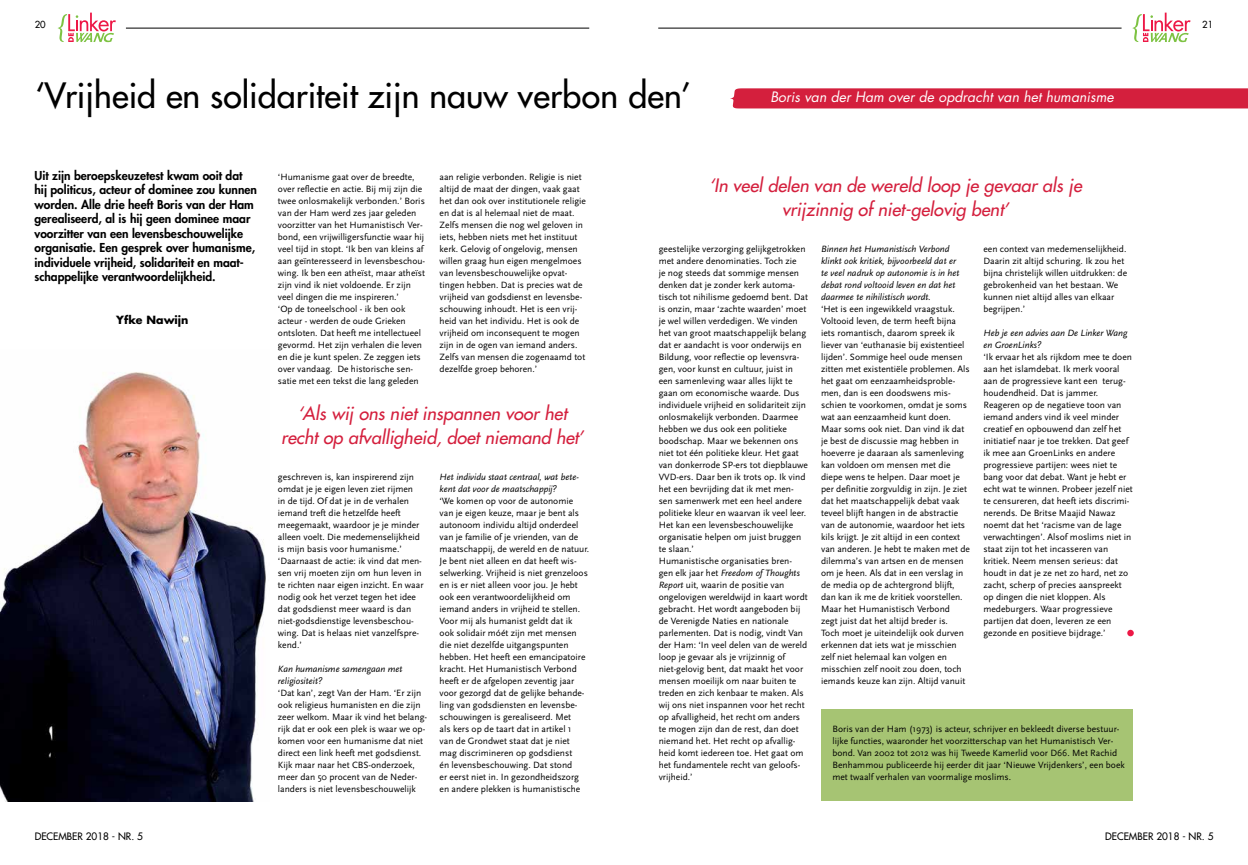
<style>
.page{position:relative;width:1248px;height:865px;background:#fff}
.page>*{position:absolute;margin:0;border:0;box-sizing:border-box;transform-origin:0 0}
.t1{font:500 34px "Futura Std";color:#000}
.t2{font:italic 500 18px/24px "Futura Std";color:#d41f3d;text-align:center}
.t3{font:italic 14px "Futura Std";color:#fff}
.t4{font:800 12px/14.4px "Futura Std";color:#000}
.t5{font:700 11px "Futura Std";color:#000}
.t6{font:500 10px "Futura Std";color:#000}
.t7{font:9.5px/12px "Scala Sans";color:#000}
.t8{font:italic 9.5px/12px "Scala Sans";color:#000}
.t9{font:500 9.5px "Futura Std";color:#000}
.s1{font-style:italic}
</style>
<div class="page">
<svg style="left:58px;top:13px;width:58px;height:29px"></svg>
<hr style="left:126px;top:28px;width:463px;height:1px;background:#000">
<svg style="left:1132px;top:13px;width:58px;height:29px"></svg>
<hr style="left:658px;top:28px;width:463px;height:1px;background:#000">
<div style="left:1127px;top:629px;width:6px;height:7px;background:#ed1846;border-radius:50%"></div>
<div style="left:730px;top:88px;width:517px;height:20px;background:#d41f3d"></div>
<div style="left:821px;top:709px;width:311px;height:92px;background:#a6c473"></div>
<img style="left:0;top:372px;width:266px;height:429px">
<p class="t9" style="left:35px;top:19px;width:12px">20</p>
<p class="t9" style="left:1202px;top:19px;width:12px">21</p>
<h1 class="t1" style="left:35px;top:74px;width:657px">‘Vrijheid en solidariteit zijn nauw verbon den’</h1>
<h3 class="t3" style="left:770px;top:88px;width:345px">Boris van der Ham over de opdracht van het humanisme</h3>
<p class="t4" style="left:34px;top:168px;width:224px">Uit zijn beroepskeuzetest kwam ooit dat hij politicus, acteur of dominee zou kunnen worden. Alle drie heeft Boris van der Ham gerealiseerd, al is hij geen dominee maar voorzitter van een levensbeschouwelijke organisatie. Een gesprek over humanisme, individuele vrijheid, solidariteit en maat&shy;schappelijke verantwoordelijkheid.</p>
<p class="t5" style="left:116px;top:313px;width:74px">Yfke Nawijn</p>
<p class="t7" style="left:278px;top:171px;width:149px">‘Humanisme gaat over de breedte, over reflectie en actie. Bij mij zijn die twee onlosmakelijk verbonden.’ Boris van der Ham werd zes jaar geleden voorzitter van het Humanistisch Ver&shy;bond, een vrijwilligersfunctie waar hij veel tijd in stopt. ‘Ik ben van kleins af aan geïnteresseerd in levensbeschou&shy;wing. Ik ben een atheïst, maar atheïst zijn vind ik niet voldoende. Er zijn veel dingen die me inspireren.’<br>‘Op de toneelschool - ik ben ook acteur - werden de oude Grieken ontsloten. Dat heeft me intellectueel gevormd. Het zijn verhalen die leven en die je kunt spelen. Ze zeggen iets over vandaag. De historische sen&shy;satie met een tekst die lang geleden</p>
<p class="t7" style="left:439px;top:171px;width:148px">aan religie verbonden. Religie is niet altijd de maat der dingen, vaak gaat het dan ook over institutionele religie en dat is al helemaal niet de maat.<br>Zelfs mensen die nog wel geloven in iets, hebben niets met het instituut kerk. Gelovig of ongelovig, mensen willen graag hun eigen mengelmoes van levensbeschouwelijke opvat&shy;tingen hebben. Dat is precies wat de vrijheid van godsdienst en levensbe&shy;schouwing inhoudt. Het is een vrij&shy;heid van het individu. Het is ook de vrijheid om inconsequent te mogen zijn in de ogen van iemand anders.<br>Zelfs van mensen die zogenaamd tot dezelfde groep behoren.’</p>
<h2 class="t2" style="left:281px;top:402px;width:304px">‘Als wij ons niet inspannen voor het recht op afvalligheid, doet niemand het’</h2>
<p class="t7" style="left:278px;top:471px;width:147px">geschreven is, kan inspirerend zijn omdat je je eigen leven ziet rijmen<br>in de tijd. Of dat je in de verhalen iemand treft die hetzelfde heeft meegemaakt, waardoor je je minder alleen voelt. Die medemenselijkheid is mijn basis voor humanisme.’ ‘Daarnaast de actie: ik vind dat men&shy;sen vrij moeten zijn om hun leven in te richten naar eigen inzicht. En waar nodig ook het verzet tegen het idee dat godsdienst meer waard is dan niet-godsdienstige levensbeschou&shy;wing. Dat is helaas niet vanzelfspre&shy;kend.’</p>
<p class="t8" style="left:278px;top:663px;width:126px">Kan humanisme samengaan met religiositeit?</p>
<p class="t7" style="left:278px;top:687px;width:151px">‘Dat kan’, zegt Van der Ham. ‘Er zijn ook religieus humanisten en die zijn zeer welkom. Maar ik vind het belang&shy;rijk dat er ook een plek is waar we op&shy;komen voor een humanisme dat niet direct een link heeft met godsdienst.<br>Kijk maar naar het CBS-onderzoek, meer dan 50 procent van de Neder&shy;landers is niet levensbeschouwelijk</p>
<p class="t8" style="left:439px;top:471px;width:141px">Het individu staat centraal, wat bete&shy;kent dat voor de maatschappij?</p>
<p class="t7" style="left:439px;top:495px;width:151px">‘We komen op voor de autonomie van je eigen keuze, maar je bent als autonoom individu altijd onderdeel van je familie of je vrienden, van de maatschappij, de wereld en de natuur.<br>Je bent niet alleen en dat heeft wis&shy;selwerking. Vrijheid is niet grenzeloos en is er niet alleen voor jou. Je hebt ook een verantwoordelijkheid om iemand anders in vrijheid te stellen.<br>Voor mij als humanist geldt dat ik<br>ook solidair móét zijn met mensen die niet dezelfde uitgangspunten hebben. Het heeft een emancipatoire kracht. Het Humanistisch Verbond heeft er de afgelopen zeventig jaar voor gezorgd dat de gelijke behande&shy;ling van godsdiensten en levensbe&shy;schouwingen is gerealiseerd. Met<br>als kers op de taart dat in artikel 1<br>van de Grondwet staat dat je niet mag discrimineren op godsdienst<br>én levensbeschouwing. Dat stond<br>er eerst niet in. In gezondheidszorg en andere plekken is humanistische</p>
<h2 class="t2" style="left:709px;top:174px;width:374px">‘In veel delen van de wereld loop je gevaar als je vrijzinnig of niet-gelovig bent’</h2>
<p class="t7" style="left:658px;top:243px;width:151px">geestelijke verzorging gelijkgetrokken met andere denominaties. Toch zie<br>je nog steeds dat sommige mensen denken dat je zonder kerk automa&shy;tisch tot nihilisme gedoemd bent. Dat is onzin, maar ‘zachte waarden’ moet je wel willen verdedigen. We vinden het van groot maatschappelijk belang dat er aandacht is voor onderwijs en Bildung, voor reflectie op levensvra&shy;gen, voor kunst en cultuur, juist in een samenleving waar alles lijkt te gaan om economische waarde. Dus individuele vrijheid en solidariteit zijn onlosmakelijk verbonden. Daarmee hebben we dus ook een politieke boodschap. Maar we bekennen ons niet tot één politieke kleur. Het gaat van donkerrode SP-ers tot diepblauwe VVD-ers. Daar ben ik trots op. Ik vind het een bevrijding dat ik met men&shy;sen samenwerk met een heel andere politieke kleur en waarvan ik veel leer.<br>Het kan een levensbeschouwelijke organisatie helpen om juist bruggen te slaan.’<br>Humanistische organisaties bren&shy;gen elk jaar het <span class="s1">Freedom of Thoughts Report</span> uit, waarin de positie van ongelovigen wereldwijd in kaart wordt gebracht. Het wordt aangeboden bij de Verenigde Naties en nationale parlementen. Dat is nodig, vindt Van der Ham: ‘In veel delen van de wereld loop je gevaar als je vrijzinnig of niet-gelovig bent, dat maakt het voor mensen moeilijk om naar buiten te treden en zich kenbaar te maken. Als wij ons niet inspannen voor het recht op afvalligheid, het recht om anders te mogen zijn dan de rest, dan doet niemand het. Het recht op afvallig&shy;heid komt iedereen toe. Het gaat om het fundamentele recht van geloofs&shy;vrijheid.’</p>
<p class="t8" style="left:821px;top:243px;width:140px">Binnen het Humanistisch Verbond klinkt ook kritiek, bijvoorbeeld dat er te veel nadruk op autonomie is in het debat rond voltooid leven en dat het daarmee te nihilistisch wordt.</p>
<p class="t7" style="left:983px;top:243px;width:145px">een context van medemenselijkheid.<br>Daarin zit altijd schuring. Ik zou het bijna christelijk willen uitdrukken: de gebrokenheid van het bestaan. We kunnen niet altijd alles van elkaar begrijpen.’</p>
<p class="t8" style="left:983px;top:327px;width:145px">Heb je een advies aan De Linker Wang en GroenLinks?</p>
<p class="t7" style="left:983px;top:351px;width:151px">‘Ik ervaar het als rijkdom mee te doen aan het islamdebat. Ik merk vooral aan de progressieve kant een terug&shy;houdendheid. Dat is jammer.<br>Reageren op de negatieve toon van iemand anders vind ik veel minder creatief en opbouwend dan zelf het initiatief naar je toe trekken. Dat geef ik mee aan GroenLinks en andere progressieve partijen: wees niet te bang voor dat debat. Want je hebt er echt wat te winnen. Probeer jezelf niet te censureren, dat heeft iets discrimi&shy;nerends. De Britse Maajid Nawaz noemt dat het ‘racisme van de lage verwachtingen’. Alsof moslims niet in staat zijn tot het incasseren van kritiek. Neem mensen serieus: dat houdt in dat je ze net zo hard, net zo zacht, scherp of precies aanspreekt op dingen die niet kloppen. Als medeburgers. Waar progressieve partijen dat doen, leveren ze een gezonde en positieve bijdrage.’</p>
<p class="t7" style="left:821px;top:303px;width:150px">‘Het is een ingewikkeld vraagstuk.<br>Voltooid leven, de term heeft bijna iets romantisch, daarom spreek ik liever van ‘euthanasie bij existentieel lijden’. Sommige heel oude mensen zitten met existentiële problemen. Als het gaat om eenzaamheidsproble&shy;men, dan is een doodswens mis&shy;schien te voorkomen, omdat je soms wat aan eenzaamheid kunt doen.<br>Maar soms ook niet. Dan vind ik dat je best de discussie mag hebben in hoeverre je daaraan als samenleving kan voldoen om mensen met die diepe wens te helpen. Daar moet je per definitie zorgvuldig in zijn. Je ziet dat het maatschappelijk debat vaak teveel blijft hangen in de abstractie van de autonomie, waardoor het iets kils krijgt. Je zit altijd in een context van anderen. Je hebt te maken met de dilemma’s van artsen en de mensen om je heen. Als dat in een verslag in de media op de achtergrond blijft, dan kan ik me de kritiek voorstellen.<br>Maar het Humanistisch Verbond<br>zegt juist dat het altijd breder is.<br>Toch moet je uiteindelijk ook durven erkennen dat iets wat je misschien zelf niet helemaal kan volgen en misschien zelf nooit zou doen, toch iemands keuze kan zijn. Altijd vanuit</p>
<p class="t7" style="left:832px;top:723px;width:294px">Boris van der Ham (1973) is acteur, schrijver en bekleedt diverse bestuur&shy;lijke functies, waaronder het voorzitterschap van het Humanistisch Ver&shy;bond. Van 2002 tot 2012 was hij Tweede Kamerlid voor D66. Met Rachid Benhammou publiceerde hij eerder dit jaar ‘Nieuwe Vrijdenkers’, een boek met twaalf verhalen van voormalige moslims.</p>
<p class="t6" style="left:35px;top:830px;width:110px">DECEMBER 2018 - NR. 5</p>
<p class="t6" style="left:1105px;top:830px;width:110px">DECEMBER 2018 - NR. 5</p>
</div>
